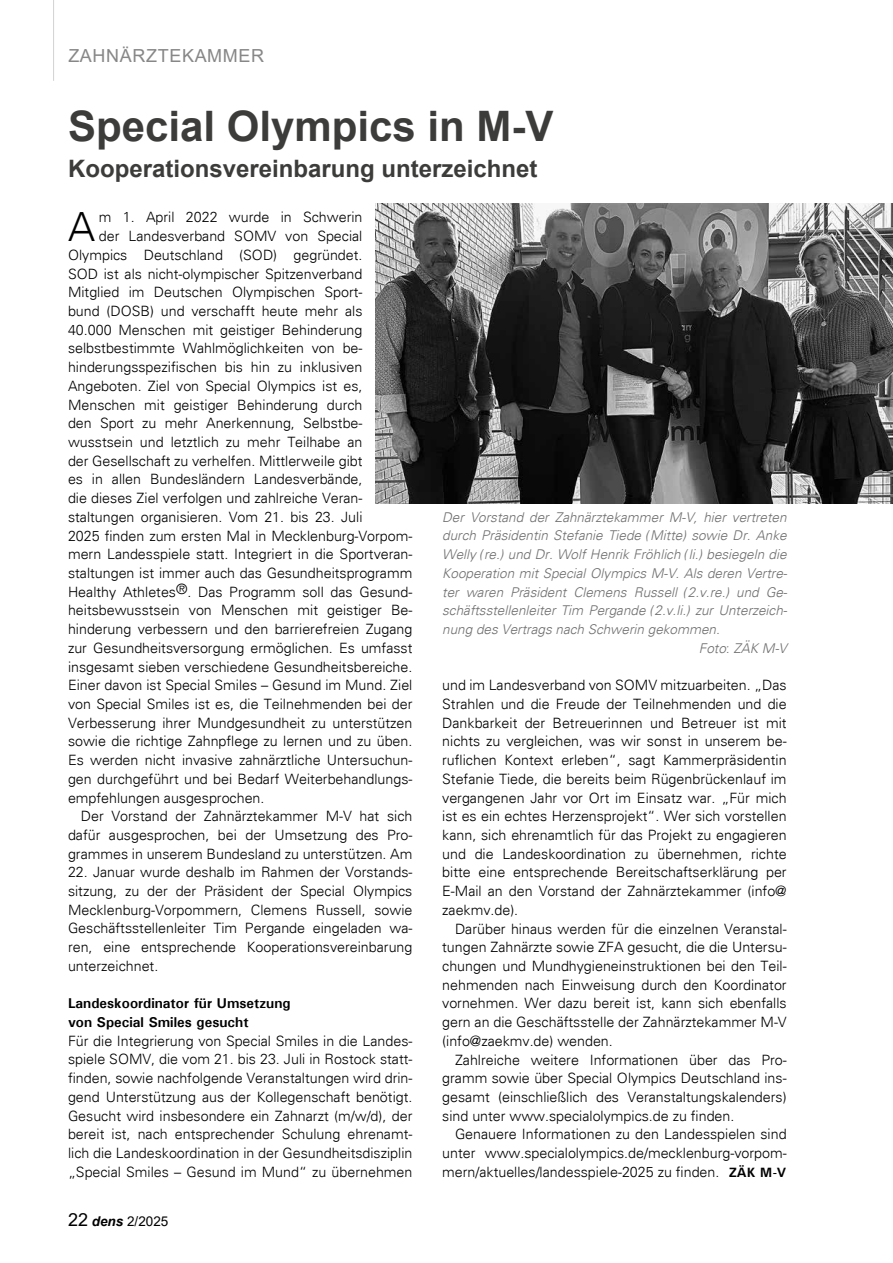
<style>
.page{position:relative;width:893px;height:1263px;background:#fff}
.page>*{position:absolute;margin:0;border:0;box-sizing:border-box;transform-origin:0 0}
.t1{font:700 42px "Arial";color:#3c3c3b}
.t2{font:300 40.35px "Univers";color:#000}
.t3{font:700 24px "Arial";color:#3c3c3b}
.t4{font:18px "Arial";letter-spacing:.035em;color:#878787}
.t5{font:300 14.25px/18.8px "Univers";color:#000;text-align:justify}
.t6{font:700 14.25px/18.8px "Univers";color:#000}
.t7{font:italic 300 13.5px "Univers";color:#706f6f}
.t8{font:13.5px "Arial";color:#000}
.s1{font-weight:700;font-size:13.5px}
.s2{font-size:18px}
.s3{font-weight:700;font-style:italic}
</style>
<div class="page">
<hr style="left:53px;top:0;width:1px;height:81px;background:#d2d2d2">
<img style="left:375px;top:204px;width:518px;height:299px">
<p class="t4" style="left:68px;top:43px;width:197px">ZAHNÄRZTEKAMMER</p>
<h1 class="t1" style="left:68px;top:96px;width:487px">Special Olympics in M-V</h1>
<h3 class="t3" style="left:68px;top:151px;width:471px">Kooperationsvereinbarung unterzeichnet</h3>
<h2 class="t2" style="left:68px;top:203px;width:28px">A</h2>
<p class="t5" style="left:99px;top:208px;width:265px">m 1. April 2022 wurde in Schwerin</p>
<p class="t5" style="left:99px;top:227px;width:265px">der Landesverband SOMV von Special</p>
<p class="t5" style="left:68px;top:245px;width:296px">Olympics Deutschland (SOD) gegründet.</p>
<p class="t5" style="left:68px;top:264px;width:296px">SOD ist als nicht-olympischer Spitzenverband</p>
<p class="t5" style="left:68px;top:283px;width:296px">Mitglied im Deutschen Olympischen Sport-</p>
<p class="t5" style="left:68px;top:301px;width:296px">bund (DOSB) und verschafft heute mehr als</p>
<p class="t5" style="left:68px;top:320px;width:296px">40.000 Menschen mit geistiger Behinderung</p>
<p class="t5" style="left:68px;top:339px;width:296px">selbstbestimmte Wahlmöglichkeiten von be-</p>
<p class="t5" style="left:68px;top:358px;width:296px">hinderungsspezifischen bis hin zu inklusiven</p>
<p class="t5" style="left:68px;top:376px;width:296px">Angeboten. Ziel von Special Olympics ist es,</p>
<p class="t5" style="left:68px;top:395px;width:296px">Menschen mit geistiger Behinderung durch</p>
<p class="t5" style="left:68px;top:414px;width:296px">den Sport zu mehr Anerkennung, Selbstbe-</p>
<p class="t5" style="left:68px;top:432px;width:296px">wusstsein und letztlich zu mehr Teilhabe an</p>
<p class="t5" style="left:68px;top:451px;width:296px">der Gesellschaft zu verhelfen. Mittlerweile gibt</p>
<p class="t5" style="left:68px;top:470px;width:296px">es in allen Bundesländern Landesverbände,</p>
<p class="t5" style="left:68px;top:489px;width:296px">die dieses Ziel verfolgen und zahlreiche Veran-</p>
<p class="t5" style="left:68px;top:507px;width:296px">staltungen organisieren. Vom 21. bis 23. Juli</p>
<p class="t5" style="left:68px;top:526px;width:346px">2025 finden zum ersten Mal in Mecklenburg-Vorpom-</p>
<p class="t5" style="left:68px;top:545px;width:346px">mern Landesspiele statt. Integriert in die Sportveran-</p>
<p class="t5" style="left:68px;top:563px;width:346px">staltungen ist immer auch das Gesundheitsprogramm</p>
<p class="t5" style="left:68px;top:582px;width:346px">Healthy Athletes®. Das Programm soll das Gesund-</p>
<p class="t5" style="left:68px;top:601px;width:346px">heitsbewusstsein von Menschen mit geistiger Be-</p>
<p class="t5" style="left:68px;top:620px;width:346px">hinderung verbessern und den barrierefreien Zugang</p>
<p class="t5" style="left:68px;top:638px;width:346px">zur Gesundheitsversorgung ermöglichen. Es umfasst</p>
<p class="t5" style="left:68px;top:657px;width:346px">insgesamt sieben verschiedene Gesundheitsbereiche.</p>
<p class="t5" style="left:68px;top:676px;width:346px">Einer davon ist Special Smiles – Gesund im Mund. Ziel</p>
<p class="t5" style="left:68px;top:694px;width:346px">von Special Smiles ist es, die Teilnehmenden bei der</p>
<p class="t5" style="left:68px;top:713px;width:346px">Verbesserung ihrer Mundgesundheit zu unterstützen</p>
<p class="t5" style="left:68px;top:732px;width:346px">sowie die richtige Zahnpflege zu lernen und zu üben.</p>
<p class="t5" style="left:68px;top:751px;width:346px">Es werden nicht invasive zahnärztliche Untersuchun-</p>
<p class="t5" style="left:68px;top:769px;width:346px">gen durchgeführt und bei Bedarf Weiterbehandlungs-</p>
<p class="t5" style="left:68px;top:788px;width:198px">empfehlungen ausgesprochen.</p>
<p class="t5" style="left:81px;top:807px;width:333px">Der Vorstand der Zahnärztekammer M-V hat sich</p>
<p class="t5" style="left:68px;top:825px;width:346px">dafür ausgesprochen, bei der Umsetzung des Pro-</p>
<p class="t5" style="left:68px;top:844px;width:346px">grammes in unserem Bundesland zu unterstützen. Am</p>
<p class="t5" style="left:68px;top:863px;width:346px">22. Januar wurde deshalb im Rahmen der Vorstands&shy;sitzung, zu der der Präsident der Special Olympics Mecklenburg-Vorpommern, Clemens Russell, sowie Geschäftsstellenleiter Tim Pergande eingeladen wa&shy;ren, eine entsprechende Kooperationsvereinbarung unterzeichnet.</p>
<p class="t6" style="left:68px;top:994px;width:224px">Landeskoordinator für Umsetzung von Special Smiles gesucht</p>
<p class="t5" style="left:68px;top:1031px;width:346px">Für die Integrierung von Special Smiles in die Landes&shy;spiele SOMV, die vom 21. bis 23. Juli in Rostock statt&shy;finden, sowie nachfolgende Veranstaltungen wird drin&shy;gend Unterstützung aus der Kollegenschaft benötigt.<br>Gesucht wird insbesondere ein Zahnarzt (m/w/d), der bereit ist, nach entsprechender Schulung ehrenamt&shy;lich die Landeskoordination in der Gesundheitsdisziplin „Special Smiles – Gesund im Mund“ zu übernehmen</p>
<p class="t7" style="left:442px;top:509px;width:346px">Der Vorstand der Zahnärztekammer M-V, hier vertreten</p>
<p class="t7" style="left:442px;top:528px;width:346px">durch Präsidentin Stefanie Tiede (Mitte) sowie Dr. Anke</p>
<p class="t7" style="left:442px;top:546px;width:346px">Welly (re.) und Dr. Wolf Henrik Fröhlich (li.) besiegeln die</p>
<p class="t7" style="left:442px;top:565px;width:347px">Kooperation mit Special Olympics M-V. Als deren Vertre-</p>
<p class="t7" style="left:442px;top:584px;width:347px">ter waren Präsident Clemens Russell (2.v.re.) und Ge-</p>
<p class="t7" style="left:442px;top:602px;width:347px">schäftsstellenleiter Tim Pergande (2.v.li.) zur Unterzeich-</p>
<p class="t7" style="left:442px;top:621px;width:279px">nung des Vertrags nach Schwerin gekommen.</p>
<p class="t7" style="left:699px;top:640px;width:89px">Foto: ZÄK M-V</p>
<p class="t5" style="left:442px;top:676px;width:346px">und im Landesverband von SOMV mitzuarbeiten. „Das Strahlen und die Freude der Teilnehmenden und die Dankbarkeit der Betreuerinnen und Betreuer ist mit nichts zu vergleichen, was wir sonst in unserem be&shy;ruflichen Kontext erleben“, sagt Kammerpräsidentin Stefanie Tiede, die bereits beim Rügenbrückenlauf im vergangenen Jahr vor Ort im Einsatz war. „Für mich ist es ein echtes Herzensprojekt“. Wer sich vorstellen kann, sich ehrenamtlich für das Projekt zu engagieren und die Landeskoordination zu übernehmen, richte bitte eine entsprechende Bereitschaftserklärung per E-Mail an den Vorstand der Zahnärztekammer (info@ zaekmv.de).</p>
<p class="t5" style="left:442px;top:919px;width:346px;text-indent:13px">Darüber hinaus werden für die einzelnen Veranstal&shy;tungen Zahnärzte sowie ZFA gesucht, die die Untersu&shy;chungen und Mundhygieneinstruktionen bei den Teil&shy;nehmenden nach Einweisung durch den Koordinator vornehmen. Wer dazu bereit ist, kann sich ebenfalls gern an die Geschäftsstelle der Zahnärztekammer M-V (info@zaekmv.de) wenden.</p>
<p class="t5" style="left:442px;top:1050px;width:346px;text-indent:13px">Zahlreiche weitere Informationen über das Pro&shy;gramm sowie über Special Olympics Deutschland ins&shy;gesamt (einschließlich des Veranstaltungskalenders) sind unter www.specialolympics.de zu finden.</p>
<p class="t5" style="left:442px;top:1125px;width:346px;text-indent:13px">Genauere Informationen zu den Landesspielen sind unter www.specialolympics.de/mecklenburg-vorpom&shy;mern/aktuelles/landesspiele-2025 zu finden. <span class="s1">ZÄK M-V</span></p>
<p class="t8" style="left:68px;top:1211px;width:102px"><span class="s2">22</span> <span class="s3">dens</span> 2/2025</p>
</div>
